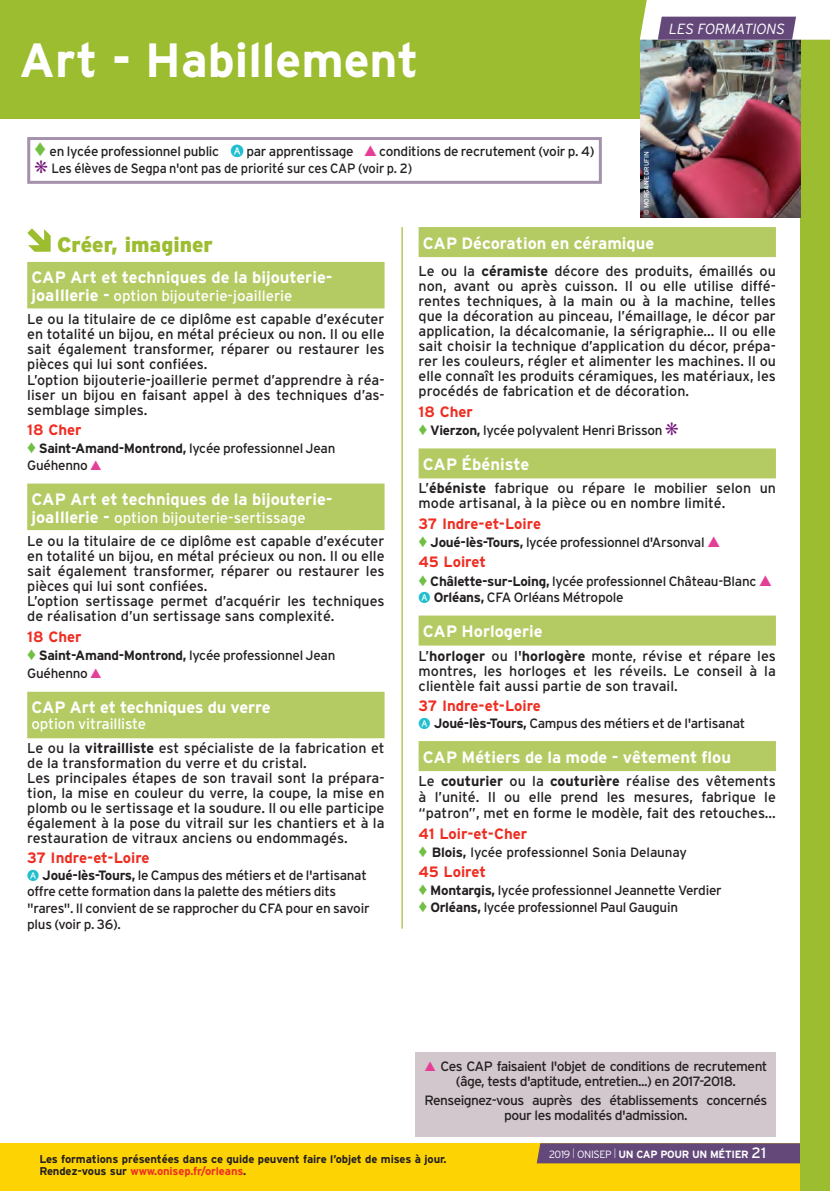
<style>
.page{position:relative;width:830px;height:1191px;background:#fff}
.page>*{position:absolute;margin:0;border:0;box-sizing:border-box;transform-origin:0 0}
.t1{font:700 48px "Interstate";color:#fff}
.t2{font:900 21px "Interstate";color:#9dbd30}
.t3{font:700 16.5px "Interstate";color:#fff}
.t4{font:700 15px "Interstate";color:#ee2e22}
.t5{font:15px "Interstate";color:#fff}
.t6{font:italic 300 14.7px "Interstate";letter-spacing:-.015em;color:#fff}
.t7{font:14.25px/15px "Interstate";color:#231f20}
.t8{font:13.5px/16.5px "Interstate";letter-spacing:-.02em;color:#231f20}
.t9{font:13.5px/15px "Interstate";letter-spacing:-.04em;color:#231f20;text-align:center}
.t10{font:700 11.25px "Interstate";letter-spacing:-.01em;color:#231f20}
.t11{font:700 11.25px "Interstate";letter-spacing:-.01em;color:#ee2e22}
.t12{font:700 10.5px "Interstate";letter-spacing:-.03em;color:#fff}
.t13{font:6.6px "Interstate";letter-spacing:-.01em;color:#fff}
.s1{color:#71bf44}
.s2{font-family:"Koz Go Pro";color:#21bece}
.s3{color:#e63e97}
.s4{font-weight:700;font-size:16.5px}
.s5{font-weight:700}
.s6{font-family:"Koz Go Pro";font-size:12px;color:#21bece}
.s7{color:#231f20}
.s8{font-weight:300}
.s9{font-weight:300;font-size:13.5px}
.s10{font-weight:400;font-size:15px}
</style>
<div class="page">
<div style="left:0;top:1143px;width:829px;height:48px;background:#fed304"></div>
<div style="left:536px;top:1143px;width:264px;height:20px;background:#634879"></div>
<div style="left:27px;top:262px;width:357px;height:46px;background:#b4ca62"></div>
<div style="left:27px;top:483px;width:357px;height:47px;background:#b4ca62"></div>
<div style="left:27px;top:691px;width:357px;height:47px;background:#b4ca62"></div>
<div style="left:418px;top:227px;width:357px;height:30px;background:#b4ca62"></div>
<div style="left:418px;top:448px;width:357px;height:30px;background:#b4ca62"></div>
<div style="left:418px;top:615px;width:357px;height:30px;background:#b4ca62"></div>
<div style="left:418px;top:741px;width:357px;height:30px;background:#b4ca62"></div>
<hr style="left:401px;top:227px;width:1px;height:701px;background:#9dbd30">
<div style="left:800px;top:0;width:29px;height:1191px;background:#9dbd30"></div>
<div style="left:27px;top:137px;width:574px;height:47px;border:3px solid #a492ac"></div>
<div style="left:0;top:0;width:689px;height:118px;background:#9dbd30"></div>
<img style="left:640px;top:40px;width:160px;height:178px">
<div style="left:415px;top:1051px;width:360px;height:85px;background:#d2c7cd"></div>
<svg style="left:639px;top:0;width:190px;height:40px"></svg>
<h1 class="t1" style="left:19px;top:31px;width:401px">Art - Habillement</h1>
<p class="t8" style="left:51px;top:143px;width:544px;text-indent:-17px"><span class="s1">♦</span> en lycée professionnel public <span class="s2">A</span> par apprentissage <span class="s3">▲</span> conditions de recrutement (voir p. 4)<br>Les élèves de Segpa n'ont pas de priorité sur ces CAP (voir p. 2)</p>
<p class="t6" style="left:668px;top:20px;width:117px">LES FORMATIONS</p>
<p class="t13" style="left:642px;top:215px;width:65px;rotate:-90deg">© MORGANE DRUFIN</p>
<h2 class="t2" style="left:57px;top:232px;width:157px">Créer, imaginer</h2>
<p class="t3" style="left:31px;top:267px;width:302px">CAP Art et techniques de la bijouterie-</p>
<p class="t5" style="left:31px;top:286px;width:262px"><span class="s4">joaIllerie -</span> option bijouterie-joaillerie</p>
<p class="t7" style="left:27px;top:312px;width:358px">Le ou la titulaire de ce diplôme est capable d’exécuter en totalité un bijou, en métal précieux ou non. Il ou elle sait également transformer, réparer ou restaurer les pièces qui lui sont confiées.<br>L’option bijouterie-joaillerie permet d’apprendre à réa&shy;liser un bijou en faisant appel à des techniques d’as&shy;semblage simples.</p>
<p class="t4" style="left:27px;top:420px;width:56px">18 Cher</p>
<p class="t8" style="left:27px;top:440px;width:309px"><span class="s1">♦</span> <span class="s5">Saint-Amand-Montrond,</span> lycée professionnel Jean<br>Guéhenno <span class="s3">▲</span></p>
<p class="t3" style="left:31px;top:489px;width:302px">CAP Art et techniques de la bijouterie-</p>
<p class="t5" style="left:31px;top:508px;width:275px"><span class="s4">joaIllerie -</span> option bijouterie-sertissage</p>
<p class="t7" style="left:27px;top:533px;width:358px">Le ou la titulaire de ce diplôme est capable d’exécuter en totalité un bijou, en métal précieux ou non. Il ou elle sait également transformer, réparer ou restaurer les pièces qui lui sont confiées.<br>L’option sertissage permet d’acquérir les techniques de réalisation d’un sertissage sans complexité.</p>
<p class="t4" style="left:27px;top:627px;width:56px">18 Cher</p>
<p class="t8" style="left:27px;top:645px;width:309px;line-height:18.1px"><span class="s1">♦</span> <span class="s5">Saint-Amand-Montrond,</span> lycée professionnel Jean<br>Guéhenno <span class="s3">▲</span></p>
<p class="t3" style="left:31px;top:697px;width:240px">CAP Art et techniques du verre</p>
<p class="t5" style="left:31px;top:715px;width:116px">option vitrailliste</p>
<p class="t7" style="left:27px;top:740px;width:358px">Le ou la <span class="s5">vitrailliste</span> est spécialiste de la fabrication et de la transformation du verre et du cristal.<br>Les principales étapes de son travail sont la prépara&shy;tion, la mise en couleur du verre, la coupe, la mise en plomb ou le sertissage et la soudure. Il ou elle participe également à la pose du vitrail sur les chantiers et à la restauration de vitraux anciens ou endommagés.</p>
<p class="t4" style="left:27px;top:849px;width:124px">37 Indre-et-Loire</p>
<p class="t8" style="left:27px;top:866px;width:344px"><span class="s6">A</span> <span class="s5">Joué-lès-Tours,</span> le Campus des métiers et de l'artisanat offre cette formation dans la palette des métiers dits "rares". Il convient de se rapprocher du CFA pour en savoir plus (voir p. 36).</p>
<p class="t3" style="left:422px;top:233px;width:233px">CAP Décoration en céramique</p>
<p class="t7" style="left:418px;top:264px;width:358px;text-align:justify">Le ou la <span class="s5">céramiste</span> décore des produits, émaillés ou non, avant ou après cuisson. Il ou elle utilise diffé&shy;rentes techniques, à la main ou à la machine, telles que la décoration au pinceau, l’émaillage, le décor par application, la décalcomanie, la sérigraphie... Il ou elle sait choisir la technique d’application du décor, prépa&shy;rer les couleurs, régler et alimenter les machines. Il ou elle connaît les produits céramiques, les matériaux, les procédés de fabrication et de décoration.</p>
<p class="t4" style="left:418px;top:402px;width:56px">18 Cher</p>
<p class="t8" style="left:418px;top:422px;width:245px"><span class="s1">♦</span> <span class="s5">Vierzon,</span> lycée polyvalent Henri Brisson</p>
<p class="t3" style="left:422px;top:454px;width:108px">CAP Ébéniste</p>
<p class="t7" style="left:418px;top:481px;width:358px">L’<span class="s5">ébéniste</span> fabrique ou répare le mobilier selon un mode artisanal, à la pièce ou en nombre limité.</p>
<p class="t4" style="left:418px;top:514px;width:124px">37 Indre-et-Loire</p>
<p class="t8" style="left:418px;top:534px;width:303px"><span class="s1">♦</span> <span class="s5">Joué-lès-Tours,</span> lycée professionnel d'Arsonval <span class="s3">▲</span></p>
<p class="t4" style="left:418px;top:553px;width:69px">45 Loiret</p>
<p class="t8" style="left:418px;top:572px;width:354px"><span class="s1">♦</span> <span class="s5">Châlette-sur-Loing,</span> lycée professionnel Château-Blanc <span class="s3">▲<br></span><span class="s6">A</span> <span class="s5">Orléans,</span> CFA Orléans Métropole</p>
<p class="t3" style="left:422px;top:621px;width:121px">CAP Horlogerie</p>
<p class="t7" style="left:418px;top:648px;width:358px;text-align:justify">L’<span class="s5">horloger</span> ou l'<span class="s5">horlogère</span> monte, révise et répare les montres, les horloges et les réveils. Le conseil à la clientèle fait aussi partie de son travail.</p>
<p class="t4" style="left:418px;top:696px;width:124px">37 Indre-et-Loire</p>
<p class="t8" style="left:418px;top:714px;width:328px"><span class="s6">A</span> <span class="s5">Joué-lès-Tours,</span> Campus des métiers et de l'artisanat</p>
<p class="t3" style="left:422px;top:746px;width:309px">CAP Métiers de la mode - vêtement flou</p>
<p class="t7" style="left:418px;top:773px;width:358px;line-height:15.9px;text-align:justify">Le <span class="s5">couturier</span> ou la <span class="s5">couturière</span> réalise des vêtements à l’unité. Il ou elle prend les mesures, fabrique le “patron”, met en forme le modèle, fait des retouches...</p>
<p class="t4" style="left:418px;top:824px;width:110px">41 Loir-et-Cher</p>
<p class="t8" style="left:418px;top:843px;width:270px"><span class="s1">♦</span> <span class="s5">Blois,</span> lycée professionnel Sonia Delaunay</p>
<p class="t4" style="left:418px;top:862px;width:69px">45 Loiret</p>
<p class="t8" style="left:418px;top:882px;width:304px"><span class="s1">♦</span> <span class="s5">Montargis,</span> lycée professionnel Jeannette Verdier <span class="s1">♦</span> <span class="s5">Orléans,</span> lycée professionnel Paul Gauguin</p>
<p class="t9" style="left:424px;top:1058px;width:344px"><span class="s3">▲</span> Ces CAP faisaient l'objet de conditions de recrutement (âge, tests d'aptitude, entretien...) en 2017-2018.</p>
<p class="t9" style="left:424px;top:1093px;width:344px">Renseignez-vous auprès des établissements concernés pour les modalités d'admission.</p>
<p class="t10" style="left:39px;top:1152px;width:408px">Les formations présentées dans ce guide peuvent faire l’objet de mises à jour.</p>
<p class="t11" style="left:39px;top:1164px;width:208px"><span class="s7">Rendez-vous sur</span> www.onisep.fr/orleans<span class="s7">.</span></p>
<p class="t12" style="left:549px;top:1147px;width:218px"><span class="s8">2019</span> <span class="s9">l</span> <span class="s8">ONISEP</span> <span class="s9">l</span> UN CAP POUR UN MÉTIER <span class="s10">21</span></p>
</div>
